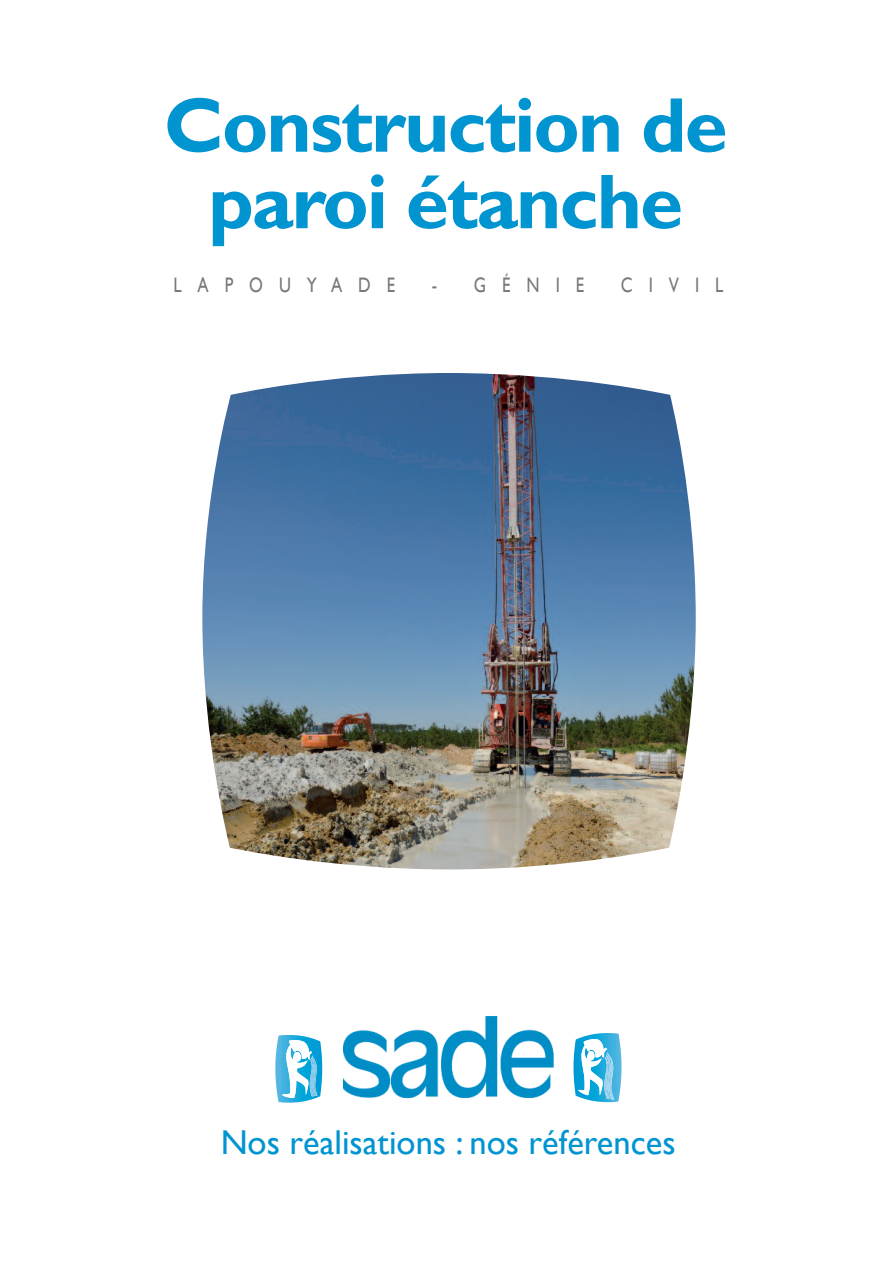
<style>
.page{position:relative;width:893px;height:1263px;background:#fff}
.page>*{position:absolute;margin:0;border:0;box-sizing:border-box;transform-origin:0 0}
.t1{font:700 78px/76.5px "Gill Sans";letter-spacing:-.025em;color:#0094d1;text-align:center}
.t2{font:34.5px "Gill Sans";color:#0094d1}
.t3{font:21px "Gill Sans";letter-spacing:.95em;color:#76787b;scale:.8 1}
</style>
<div class="page">
<img style="left:344px;top:1016px;width:210px;height:83px">
<img style="left:202px;top:373px;width:494px;height:496px">
<svg style="left:275px;top:1035px;width:47px;height:68px"></svg>
<svg style="left:573px;top:1033px;width:48px;height:69px"></svg>
<h1 class="t1" style="left:164px;top:86px;width:565px">Construction de paroi étanche</h1>
<p class="t3" style="left:173px;top:273px;width:279px">LAPOUYADE</p>
<p class="t3" style="left:432px;top:273px;width:192px">- GÉNIE</p>
<p class="t3" style="left:621px;top:273px;width:130px">CIVIL</p>
<p class="t2" style="left:221px;top:1122px;width:456px">Nos réalisations : nos références</p>
</div>
